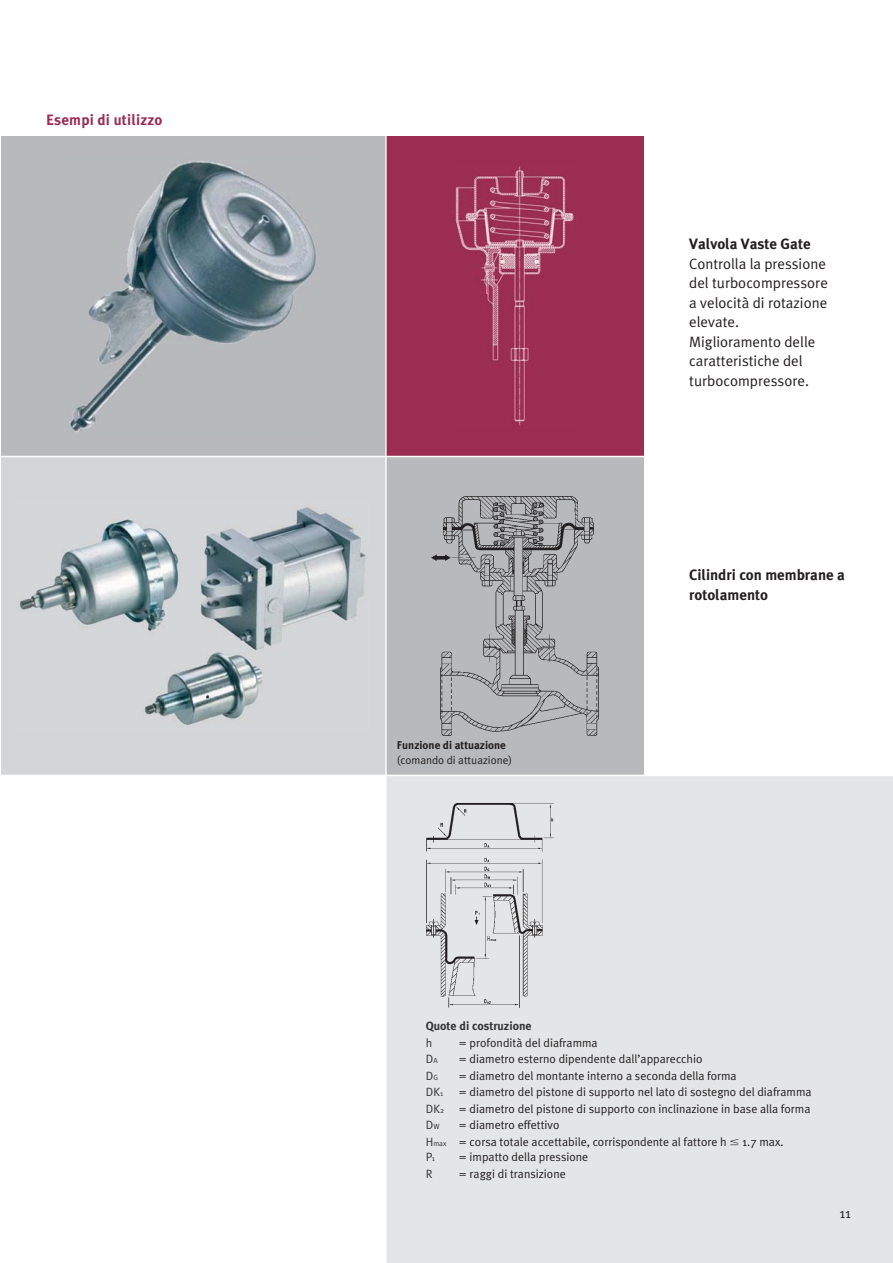
<style>
.page{position:relative;width:893px;height:1263px;background:#fff}
.page>*{position:absolute;margin:0;border:0;box-sizing:border-box;transform-origin:0 0}
.t1{font:15px/19.5px "Meta Plus Normal";color:#231f20}
.t2{font:700 15px/19.5px "Meta Plus";color:#231f20}
.t3{font:700 15px "Meta Plus";letter-spacing:.01em;color:#9b2d53}
.t4{font:13.8px "Meta Plus Normal";color:#231f20}
.t5{font:12px/16.4px "Meta Plus Normal";color:#231f20}
.t6{font:700 12px "Meta Plus";color:#343334}
.t7{font:12px/16.5px "Meta Plus Normal";color:#343334}
.t8{font:11.25px "Meta Plus Normal";color:#231f20}
.t9{font:700 11.25px "Meta Plus";color:#231f20}
.t10{font:7.5px "Meta Plus Normal";color:#343334}
.s1{font-size:7.5px}
.s2{font-size:12px}
.s3{font-family:"Mathematical Pi One"}
</style>
<div class="page">
<div style="left:1px;top:136px;width:385px;height:320px;background:#b7b9bc"></div>
<div style="left:387px;top:776px;width:505px;height:486px;background:#e4e5e6"></div>
<div style="left:1px;top:456px;width:385px;height:319px;background:#d4d5d7"></div>
<div style="left:386px;top:456px;width:258px;height:319px;background:#b7b9bc"></div>
<div style="left:386px;top:136px;width:258px;height:320px;background:#9b2d53"></div>
<hr style="left:1px;top:456px;width:662px;height:1px;background:#fff">
<hr style="left:385px;top:135px;width:1px;height:1127px;background:#fff">
<img style="left:69px;top:161px;width:247px;height:271px">
<img style="left:19px;top:507px;width:347px;height:218px">
<img style="left:421px;top:799px;width:139px;height:213px">
<img style="left:431px;top:496px;width:167px;height:239px">
<img style="left:454px;top:166px;width:120px;height:261px">
<p class="t3" style="left:46px;top:114px;width:118px">Esempi di utilizzo</p>
<p class="t2" style="left:689px;top:235px;width:123px">Valvola Vaste Gate</p>
<p class="t1" style="left:689px;top:255px;width:140px">Controlla la pressione del turbocompressore a velocità di rotazione elevate.<br>Miglioramento delle caratteristiche del turbocompressore.</p>
<p class="t9" style="left:397px;top:741px;width:110px">Funzione di attuazione</p>
<p class="t8" style="left:397px;top:755px;width:117px">(comando di attuazione)</p>
<p class="t2" style="left:689px;top:566px;width:157px">Cilindri con membrane a rotolamento</p>
<p class="t6" style="left:426px;top:1021px;width:107px">Quote di costruzione</p>
<p class="t7" style="left:426px;top:1035px;width:20px">h<br>D<span class="s1">A<br></span>D<span class="s1">G<br></span>DK<span class="s1">1<br></span>DK<span class="s1">2</span></p>
<p class="t10" style="left:426px;top:1140px;width:22px"><span class="s2">H</span>max</p>
<p class="t7" style="left:426px;top:1150px;width:11px">P<span class="s1">1<br></span>R</p>
<p class="t5" style="left:459px;top:1035px;width:354px">= profondità del diaframma<br>= diametro esterno dipendente dall’apparecchio<br>= diametro del montante interno a seconda della forma<br>= diametro del pistone di supporto nel lato di sostegno del diaframma = diametro del pistone di supporto con inclinazione in base alla forma = diametro effettivo<br>= corsa totale accettabile, corrispondente al fattore h <span class="s3">-</span> 1.7 max.<br>= impatto della pressione<br>= raggi di transizione</p>
<p class="t7" style="left:426px;top:1118px;width:15px">D<span class="s1">W</span></p>
<p class="t4" style="left:839px;top:1208px;width:13px">11</p>
</div>
